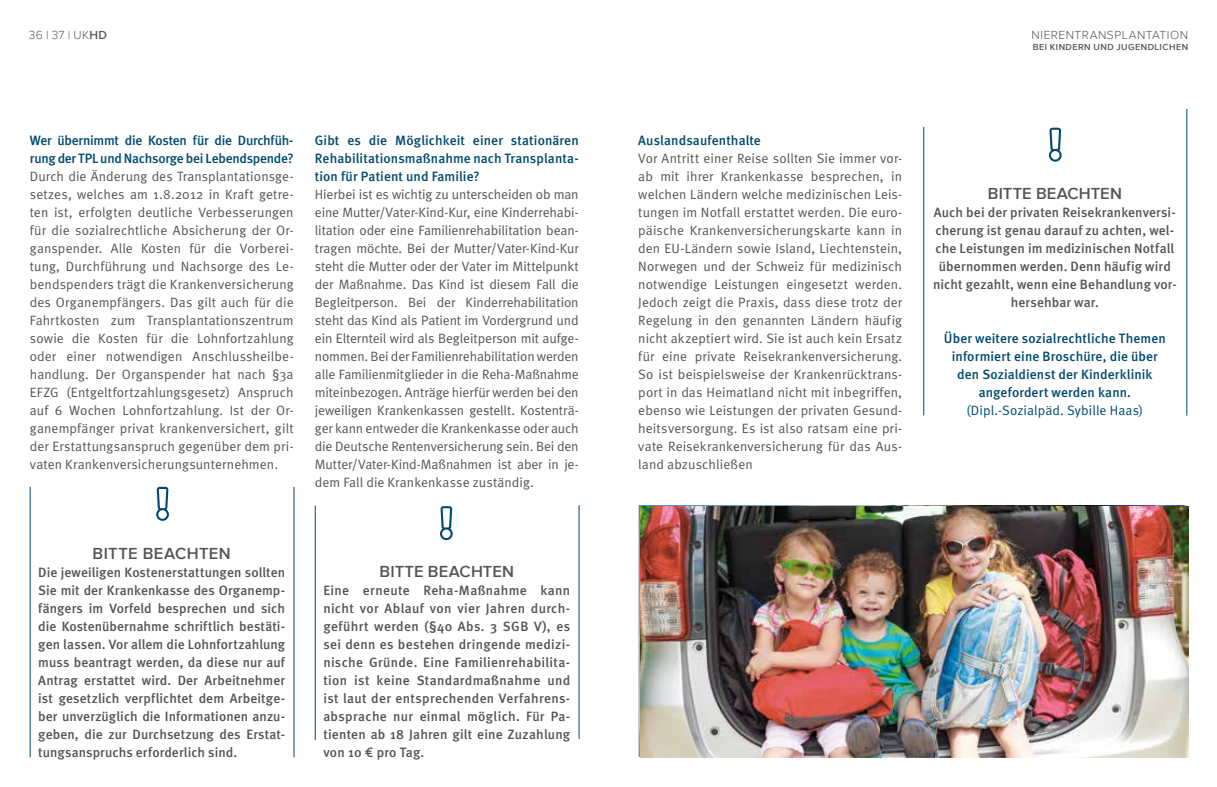
<style>
.page{position:relative;width:1217px;height:787px;background:#fff}
.page>*{position:absolute;margin:0;border:0;box-sizing:border-box;transform-origin:0 0}
.t1{font:600 16.5px "Proxima Nova";letter-spacing:.015em;color:#545455}
.t2{font:13.5px/18px "Meta Normal";letter-spacing:.005em;color:#545455;text-align:justify}
.t3{font:500 13.5px/18px "Meta";letter-spacing:.01em;color:#545455;text-align:justify}
.t4{font:500 13.5px/18px "Meta";letter-spacing:.005em;color:#004a6f;text-align:center}
.t5{font:500 13.5px/18px "Meta";letter-spacing:-.02em;color:#004a6f}
.t6{font:13.5px "Meta Normal";letter-spacing:.005em;color:#004a6f}
.t7{font:300 12px "Proxima Nova";letter-spacing:.045em;color:#545455}
.t8{font:300 12px "Proxima Nova";color:#565657}
.t9{font:600 9px "Proxima Nova";letter-spacing:.055em;color:#545455}
.s1{font-weight:600}
</style>
<div class="page">
<hr style="left:923px;top:127px;width:1px;height:288px;background:#004a6f">
<hr style="left:1186px;top:109px;width:1px;height:306px;background:#004a6f">
<svg style="left:1048px;top:128px;width:13px;height:34px"></svg>
<img style="left:640px;top:506px;width:547px;height:251px">
<hr style="left:315px;top:505px;width:1px;height:235px;background:#004a6f">
<hr style="left:578px;top:505px;width:1px;height:234px;background:#004a6f">
<svg style="left:440px;top:506px;width:12px;height:34px"></svg>
<hr style="left:30px;top:487px;width:1px;height:270px;background:#004a6f">
<hr style="left:293px;top:487px;width:1px;height:270px;background:#004a6f">
<svg style="left:156px;top:487px;width:13px;height:34px"></svg>
<p class="t8" style="left:29px;top:26px;width:80px">36 | 37 | UK<span class="s1">HD</span></p>
<p class="t7" style="left:1031px;top:26px;width:158px">NIERENTRANSPLANTATION</p>
<p class="t9" style="left:1032px;top:40px;width:157px">BEI KINDERN UND JUGENDLICHEN</p>
<p class="t5" style="left:30px;top:131px;width:265px">Wer übernimmt die Kosten für die Durchfüh&shy;rung der TPL und Nachsorge bei Lebendspende?</p>
<p class="t2" style="left:30px;top:167px;width:265px">Durch die Änderung des Transplantationsge&shy;setzes, welches am 1.8.2012 in Kraft getre&shy;ten ist, erfolgten deutliche Verbesserungen für die sozialrechtliche Absicherung der Or&shy;ganspender. Alle Kosten für die Vorberei&shy;tung, Durchführung und Nachsorge des Le&shy;bendspenders trägt die Krankenversicherung des Organempfängers. Das gilt auch für die Fahrtkosten zum Transplantationszentrum sowie die Kosten für die Lohnfortzahlung oder einer notwendigen Anschlussheilbe&shy;handlung. Der Organspender hat nach §3a EFZG (Entgeltfortzahlungsgesetz) Anspruch auf 6 Wochen Lohnfortzahlung. Ist der Or&shy;ganempfänger privat krankenversichert, gilt der Erstattungsanspruch gegenüber dem pri&shy;vaten Krankenversicherungsunternehmen.</p>
<p class="t4" style="left:315px;top:131px;width:265px;text-align:justify">Gibt es die Möglichkeit einer stationären Rehabilitationsmaßnahme nach Transplanta&shy;tion für Patient und Familie?</p>
<p class="t2" style="left:315px;top:185px;width:265px">Hierbei ist es wichtig zu unterscheiden ob man eine Mutter/Vater-Kind-Kur, eine Kinderrehabi&shy;litation oder eine Familienrehabilitation bean&shy;tragen möchte. Bei der Mutter/Vater-Kind-Kur steht die Mutter oder der Vater im Mittelpunkt der Maßnahme. Das Kind ist diesem Fall die Begleitperson. Bei der Kinderrehabilitation steht das Kind als Patient im Vordergrund und ein Elternteil wird als Begleitperson mit aufge&shy;nommen. Bei der Familienrehabilitation werden alle Familienmitglieder in die Reha-Maßnahme miteinbezogen. Anträge hierfür werden bei den jeweiligen Krankenkassen gestellt. Kostenträ&shy;ger kann entweder die Krankenkasse oder auch die Deutsche Rentenversicherung sein. Bei den Mutter/Vater-Kind-Maßnahmen ist aber in je&shy;dem Fall die Krankenkasse zuständig.</p>
<p class="t1" style="left:92px;top:541px;width:140px">BITTE BEACHTEN</p>
<p class="t3" style="left:38px;top:563px;width:248px">Die jeweiligen Kostenerstattungen sollten Sie mit der Krankenkasse des Organemp&shy;fängers im Vorfeld besprechen und sich die Kostenübernahme schriftlich bestäti&shy;gen lassen. Vor allem die Lohnfortzahlung muss beantragt werden, da diese nur auf Antrag erstattet wird. Der Arbeitnehmer ist gesetzlich verpflichtet dem Arbeitge&shy;ber unverzüglich die Informationen anzu&shy;geben, die zur Durchsetzung des Erstat&shy;tungsanspruchs erforderlich sind.</p>
<p class="t1" style="left:379px;top:559px;width:136px">BITTE BEACHTEN</p>
<p class="t3" style="left:323px;top:581px;width:248px">Eine erneute Reha-Maßnahme kann nicht vor Ablauf von vier Jahren durch&shy;geführt werden (§40 Abs. 3 SGB V), es sei denn es bestehen dringende medizi&shy;nische Gründe. Eine Familienrehabilita&shy;tion ist keine Standardmaßnahme und ist laut der entsprechenden Verfahrens&shy;absprache nur einmal möglich. Für Pa&shy;tienten ab 18 Jahren gilt eine Zuzahlung von 10 € pro Tag.</p>
<p class="t4" style="left:638px;top:131px;width:124px">Auslandsaufenthalte</p>
<p class="t2" style="left:638px;top:149px;width:265px">Vor Antritt einer Reise sollten Sie immer vor&shy;ab mit ihrer Krankenkasse besprechen, in welchen Ländern welche medizinischen Leis&shy;tungen im Notfall erstattet werden. Die euro&shy;päische Krankenversicherungskarte kann in den EU-Ländern sowie Island, Liechtenstein, Norwegen und der Schweiz für medizinisch notwendige Leistungen eingesetzt werden.<br>Jedoch zeigt die Praxis, dass diese trotz der Regelung in den genannten Ländern häufig nicht akzeptiert wird. Sie ist auch kein Ersatz für eine private Reisekrankenversicherung.<br>So ist beispielsweise der Krankenrücktrans&shy;port in das Heimatland nicht mit inbegriffen, ebenso wie Leistungen der privaten Gesund&shy;heitsversorgung. Es ist also ratsam eine pri&shy;vate Reisekrankenversicherung für das Aus&shy;land abzuschließen</p>
<p class="t1" style="left:987px;top:181px;width:135px">BITTE BEACHTEN</p>
<p class="t3" style="left:932px;top:203px;width:245px;text-align:center">Auch bei der privaten Reisekrankenversi&shy;cherung ist genau darauf zu achten, wel&shy;che Leistungen im medizinischen Notfall übernommen werden. Denn häufig wird nicht gezahlt, wenn eine Behandlung vor&shy;hersehbar war.</p>
<p class="t4" style="left:943px;top:329px;width:223px">Über weitere sozialrechtliche Themen informiert eine Broschüre, die über den Sozialdienst der Kinderklinik angefordert werden kann.</p>
<p class="t6" style="left:966px;top:402px;width:178px">(Dipl.-Sozialpäd. Sybille Haas)</p>
</div>
